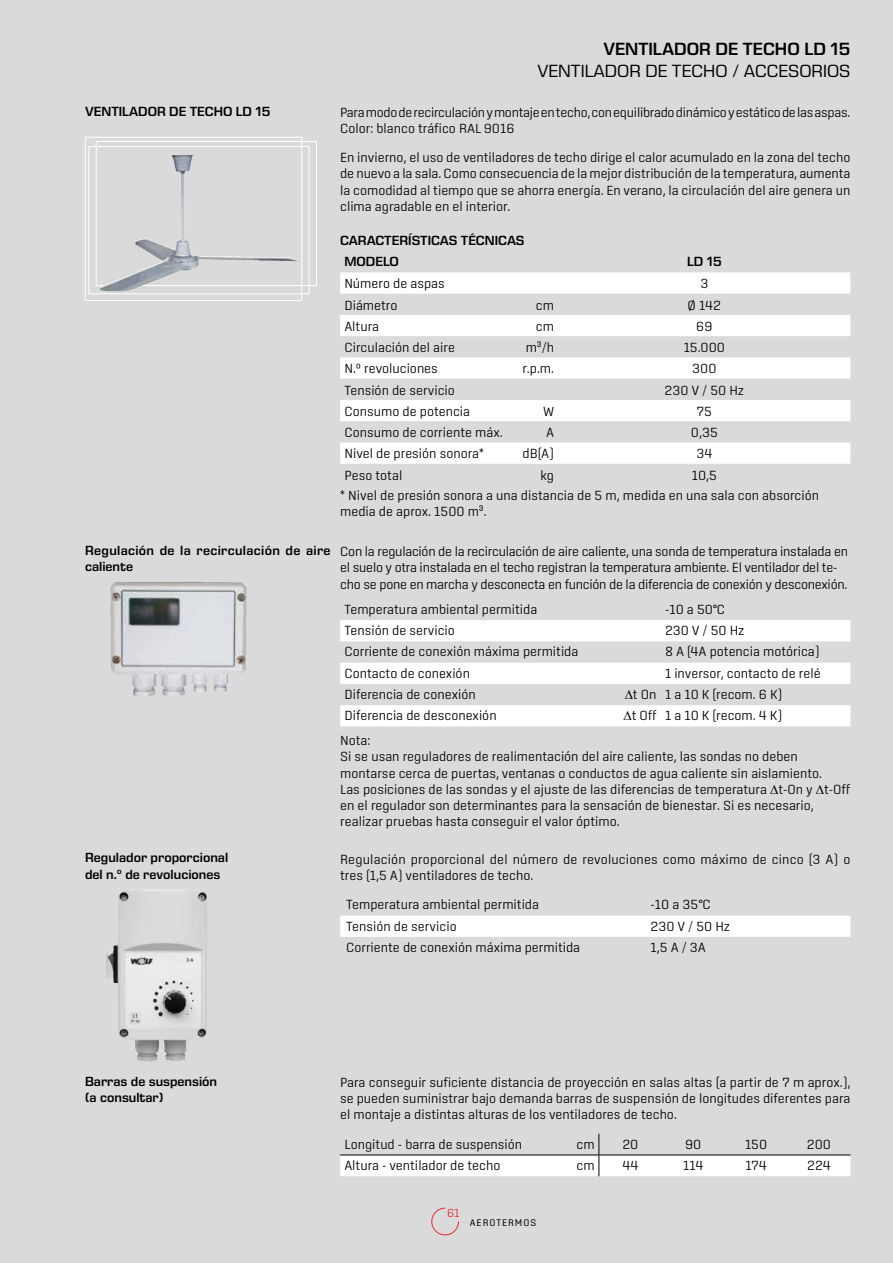
<style>
.page{position:relative;width:893px;height:1263px;background:#dadada}
.page>*{position:absolute;margin:0;border:0;box-sizing:border-box;transform-origin:0 0}
.t1{font:18px "Eurostile Next LT Pro";color:#000}
.t2{font:600 18px "Eurostile Next LT Pro";color:#000}
.t3{font:300 13.5px/16.2px "Center";color:#000}
.t4{font:300 13.5px/16.2px "Center";letter-spacing:-.02em;color:#000}
.t5{font:600 13.5px/16.2px "Eurostile Next LT Pro";color:#000}
.t6{font:600 13.5px/16.2px "Eurostile Next LT Pro";letter-spacing:.025em;color:#000}
.t7{font:300 12px "Center";color:#e62a32}
.t8{font:9.75px "Center";letter-spacing:.095em;color:#000}
</style>
<div class="page">
<svg style="left:431px;top:1207px;width:28px;height:29px"></svg>
<svg style="left:340px;top:272px;width:510px;height:192px;fill:#fff"></svg>
<img style="left:111px;top:582px;width:136px;height:114px">
<svg style="left:340px;top:620px;width:510px;height:106px;fill:#fff"></svg>
<img style="left:106px;top:889px;width:101px;height:172px">
<div style="left:340px;top:915px;width:510px;height:22px;background:#fff"></div>
<svg style="left:340px;top:1134px;width:510px;height:42px"></svg>
<hr style="left:662px;top:1154px;width:63px;height:1px;background:#000">
<hr style="left:725px;top:1154px;width:63px;height:1px;background:#000">
<hr style="left:788px;top:1154px;width:62px;height:1px;background:#000">
<div style="left:88px;top:146px;width:221px;height:148px;border:1px solid #fff"></div>
<div style="left:96px;top:141px;width:221px;height:145px;border:1px solid #fff"></div>
<div style="left:85px;top:137px;width:217px;height:164px;border:1px solid #fff"></div>
<img style="left:99px;top:155px;width:200px;height:136px">
<h1 class="t2" style="left:603px;top:39px;width:249px">VENTILADOR DE TECHO LD 15</h1>
<h1 class="t1" style="left:537px;top:61px;width:314px">VENTILADOR DE TECHO / ACCESORIOS</h1>
<p class="t5" style="left:85px;top:103px;width:187px">VENTILADOR DE TECHO LD 15</p>
<p class="t4" style="left:340px;top:104px;width:512px">Para modo de recirculación y montaje en techo, con equilibrado dinámico y estático de las aspas.<br>Color: blanco tráfico RAL 9016</p>
<p class="t3" style="left:340px;top:149px;width:512px;text-align:justify">En invierno, el uso de ventiladores de techo dirige el calor acumulado en la zona del techo de nuevo a la sala. Como consecuencia de la mejor distribución de la temperatura, aumenta la comodidad al tiempo que se ahorra energía. En verano, la circulación del aire genera un clima agradable en el interior.</p>
<p class="t5" style="left:344px;top:230px;width:182px;line-height:21.3px;text-indent:-4px">CARACTERÍSTICAS TÉCNICAS<br>MODELO</p>
<p class="t5" style="left:687px;top:254px;width:36px">LD 15</p>
<p class="t3" style="left:344px;top:275px;width:102px">Número de aspas</p>
<p class="t3" style="left:700px;top:275px;width:9px">3</p>
<p class="t3" style="left:344px;top:297px;width:55px">Diámetro</p>
<p class="t3" style="left:536px;top:297px;width:20px">cm</p>
<p class="t3" style="left:688px;top:297px;width:35px">Ø 142</p>
<p class="t3" style="left:344px;top:318px;width:36px">Altura</p>
<p class="t3" style="left:536px;top:318px;width:20px">cm</p>
<p class="t3" style="left:696px;top:318px;width:18px">69</p>
<p class="t3" style="left:344px;top:339px;width:112px">Circulación del aire</p>
<p class="t3" style="left:526px;top:339px;width:30px">m³/h</p>
<p class="t3" style="left:684px;top:339px;width:43px">15.000</p>
<p class="t3" style="left:344px;top:360px;width:95px">N.º revoluciones</p>
<p class="t3" style="left:522px;top:360px;width:33px">r.p.m.</p>
<p class="t3" style="left:692px;top:360px;width:26px">300</p>
<p class="t3" style="left:344px;top:382px;width:112px">Tensión de servicio</p>
<p class="t3" style="left:665px;top:382px;width:81px">230 V / 50 Hz</p>
<p class="t3" style="left:344px;top:403px;width:127px">Consumo de potencia</p>
<p class="t3" style="left:543px;top:403px;width:13px">W</p>
<p class="t3" style="left:697px;top:403px;width:17px">75</p>
<p class="t3" style="left:344px;top:424px;width:160px">Consumo de corriente máx.</p>
<p class="t3" style="left:546px;top:424px;width:10px">A</p>
<p class="t3" style="left:691px;top:424px;width:28px">0,35</p>
<p class="t3" style="left:344px;top:446px;width:141px">Nivel de presión sonora*</p>
<p class="t3" style="left:523px;top:446px;width:33px">dB(A)</p>
<p class="t3" style="left:696px;top:446px;width:17px">34</p>
<p class="t3" style="left:344px;top:467px;width:59px">Peso total</p>
<p class="t3" style="left:540px;top:467px;width:15px">kg</p>
<p class="t3" style="left:340px;top:465px;width:480px;line-height:19.8px;text-indent:352px">10,5<br>* Nivel de presión sonora a una distancia de 5 m, medida en una sala con absorción</p>
<p class="t3" style="left:340px;top:503px;width:148px">media de aprox. 1500 m³.</p>
<p class="t6" style="left:85px;top:542px;width:247px">Regulación de la recirculación de aire caliente</p>
<p class="t4" style="left:340px;top:543px;width:509px">Con la regulación de la recirculación de aire caliente, una sonda de temperatura instalada en el suelo y otra instalada en el techo registran la temperatura ambiente. El ventilador del te&shy;cho se pone en marcha y desconecta en función de la diferencia de conexión y desconexión.</p>
<p class="t3" style="left:344px;top:601px;width:194px">Temperatura ambiental permitida</p>
<p class="t3" style="left:665px;top:601px;width:62px">-10 a 50°C</p>
<p class="t3" style="left:344px;top:622px;width:112px">Tensión de servicio</p>
<p class="t3" style="left:665px;top:622px;width:81px">230 V / 50 Hz</p>
<p class="t3" style="left:344px;top:643px;width:235px">Corriente de conexión máxima permitida</p>
<p class="t3" style="left:665px;top:643px;width:156px">8 A (4A potencia motórica)</p>
<p class="t3" style="left:344px;top:665px;width:127px">Contacto de conexión</p>
<p class="t3" style="left:665px;top:665px;width:157px">1 inversor, contacto de relé</p>
<p class="t3" style="left:344px;top:686px;width:133px">Diferencia de conexión</p>
<p class="t3" style="left:625px;top:686px;width:159px">∆t On 1 a 10 K (recom. 6 K)</p>
<p class="t3" style="left:344px;top:707px;width:154px">Diferencia de desconexión</p>
<p class="t3" style="left:623px;top:707px;width:160px">∆t Off 1 a 10 K (recom. 4 K)</p>
<p class="t3" style="left:340px;top:732px;width:512px">Nota:<br>Si se usan reguladores de realimentación del aire caliente, las sondas no deben montarse cerca de puertas, ventanas o conductos de agua caliente sin aislamiento.<br>Las posiciones de las sondas y el ajuste de las diferencias de temperatura ∆t-On y ∆t-Off en el regulador son determinantes para la sensación de bienestar. Si es necesario, realizar pruebas hasta conseguir el valor óptimo.</p>
<p class="t5" style="left:85px;top:850px;width:145px">Regulador proporcional del n.º de revoluciones</p>
<p class="t3" style="left:340px;top:851px;width:512px">Regulación proporcional del número de revoluciones como máximo de cinco (3 A) o tres (1,5 A) ventiladores de techo.</p>
<p class="t3" style="left:346px;top:896px;width:194px">Temperatura ambiental permitida</p>
<p class="t3" style="left:651px;top:896px;width:62px">-10 a 35°C</p>
<p class="t3" style="left:346px;top:918px;width:112px">Tensión de servicio</p>
<p class="t3" style="left:651px;top:918px;width:81px">230 V / 50 Hz</p>
<p class="t3" style="left:346px;top:939px;width:235px">Corriente de conexión máxima permitida</p>
<p class="t3" style="left:651px;top:939px;width:57px">1,5 A / 3A</p>
<p class="t5" style="left:85px;top:1073px;width:134px">Barras de suspensión (a consultar)</p>
<p class="t3" style="left:340px;top:1074px;width:512px;text-align:justify">Para conseguir suficiente distancia de proyección en salas altas (a partir de 7 m aprox.), se pueden suministrar bajo demanda barras de suspensión de longitudes diferentes para el montaje a distintas alturas de los ventiladores de techo.</p>
<p class="t3" style="left:344px;top:1136px;width:179px">Longitud - barra de suspensión</p>
<p class="t3" style="left:577px;top:1136px;width:20px">cm</p>
<p class="t3" style="left:622px;top:1136px;width:18px">20</p>
<p class="t3" style="left:685px;top:1136px;width:18px">90</p>
<p class="t3" style="left:745px;top:1136px;width:24px">150</p>
<p class="t3" style="left:807px;top:1136px;width:26px">200</p>
<p class="t3" style="left:344px;top:1157px;width:158px">Altura - ventilador de techo</p>
<p class="t3" style="left:576px;top:1157px;width:20px">cm</p>
<p class="t3" style="left:622px;top:1157px;width:18px">44</p>
<p class="t3" style="left:683px;top:1157px;width:22px">114</p>
<p class="t3" style="left:745px;top:1157px;width:23px">174</p>
<p class="t3" style="left:807px;top:1157px;width:25px">224</p>
<p class="t7" style="left:447px;top:1206px;width:14px">61</p>
<p class="t8" style="left:470px;top:1217px;width:68px">AEROTERMOS</p>
</div>
